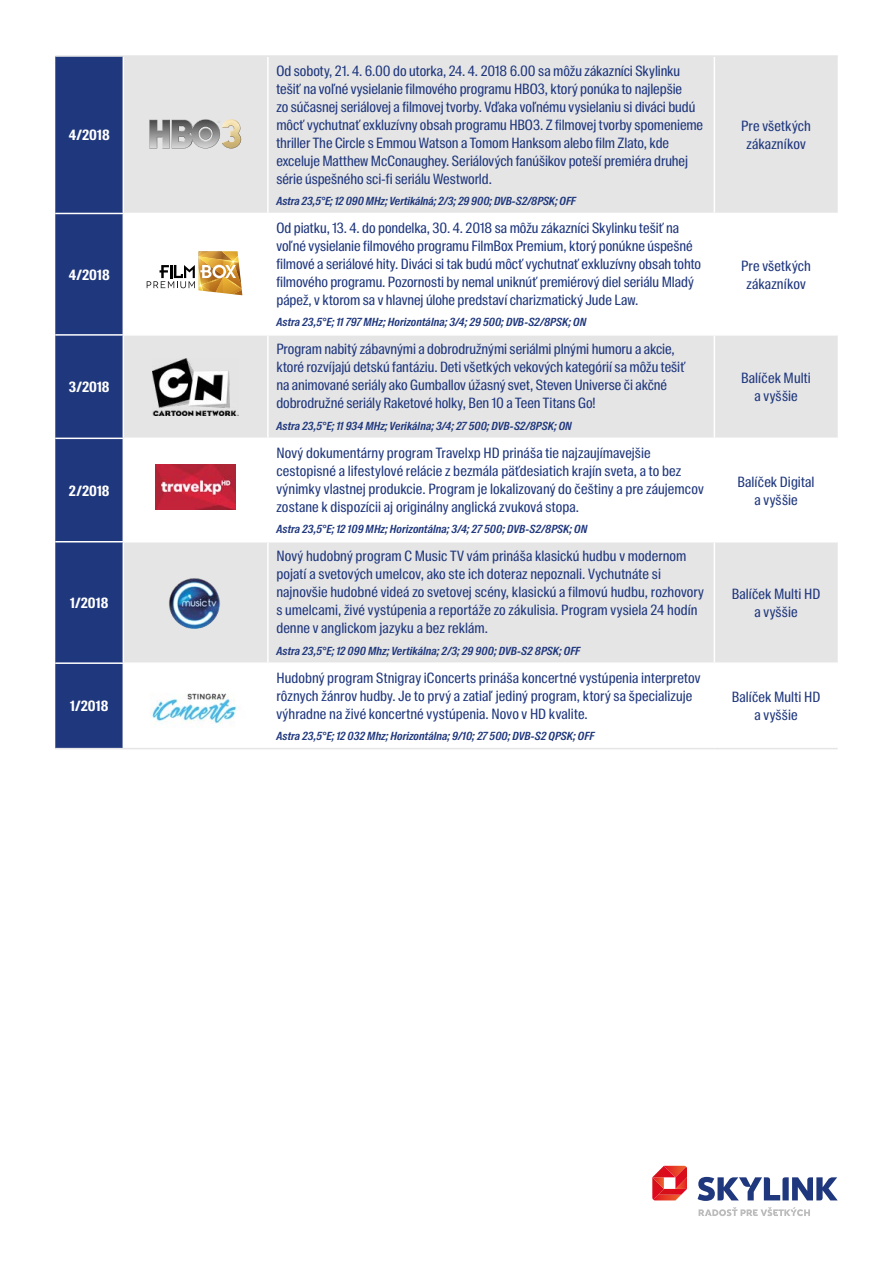
<style>
.page{position:relative;width:893px;height:1263px;background:#fff}
.page>*{position:absolute;margin:0;border:0;box-sizing:border-box;transform-origin:0 0}
.t1{font:14.25px/18px "Suisse Intl Cond";letter-spacing:.005em;color:#1f377d}
.t2{font:700 14.25px "Suisse Intl Cond";color:#fff}
.t3{font:italic 600 11.25px "Suisse Intl Cond";letter-spacing:.005em;color:#1f377d}
</style>
<div class="page">
<svg style="left:698px;top:1177px;width:140px;height:24px"></svg>
<svg style="left:652px;top:1166px;width:35px;height:34px"></svg>
<svg style="left:699px;top:1207px;width:111px;height:9px"></svg>
<div style="left:55px;top:57px;width:68px;height:691px;background:#1f377d"></div>
<div style="left:124px;top:57px;width:714px;height:156px;background:#e5e5e5"></div>
<svg style="left:124px;top:281px;width:714px;height:381px;fill:#e5e5e5"></svg>
<hr style="left:267px;top:57px;width:2px;height:156px;background:#fff">
<hr style="left:714px;top:57px;width:1px;height:156px;background:#fff">
<hr style="left:267px;top:214px;width:2px;height:120px;background:#fff">
<hr style="left:714px;top:214px;width:1px;height:120px;background:#fff">
<hr style="left:267px;top:336px;width:2px;height:102px;background:#fff">
<hr style="left:714px;top:336px;width:1px;height:102px;background:#fff">
<hr style="left:267px;top:439px;width:2px;height:102px;background:#fff">
<hr style="left:714px;top:439px;width:1px;height:102px;background:#fff">
<hr style="left:267px;top:542px;width:2px;height:120px;background:#fff">
<hr style="left:714px;top:542px;width:1px;height:120px;background:#fff">
<hr style="left:55px;top:541px;width:68px;height:1px;background:#fff">
<hr style="left:123px;top:541px;width:145px;height:1px;background:#fff">
<hr style="left:268px;top:541px;width:446px;height:1px;background:#fff">
<hr style="left:714px;top:541px;width:124px;height:1px;background:#fff">
<hr style="left:55px;top:662px;width:68px;height:2px;background:#fff">
<hr style="left:55px;top:748px;width:68px;height:1px;background:#e5e5e5">
<hr style="left:123px;top:748px;width:145px;height:1px;background:#e5e5e5">
<hr style="left:268px;top:748px;width:446px;height:1px;background:#e5e5e5">
<hr style="left:714px;top:748px;width:124px;height:1px;background:#e5e5e5">
<hr style="left:55px;top:55px;width:68px;height:2px;background:#e5e5e5">
<hr style="left:123px;top:55px;width:145px;height:2px;background:#e5e5e5">
<hr style="left:268px;top:55px;width:446px;height:2px;background:#e5e5e5">
<hr style="left:714px;top:55px;width:124px;height:2px;background:#e5e5e5">
<hr style="left:55px;top:213px;width:68px;height:1px;background:#fff">
<hr style="left:55px;top:334px;width:68px;height:2px;background:#fff">
<hr style="left:123px;top:334px;width:145px;height:2px;background:#fff">
<hr style="left:268px;top:334px;width:446px;height:2px;background:#fff">
<hr style="left:714px;top:334px;width:124px;height:2px;background:#fff">
<hr style="left:55px;top:438px;width:68px;height:1px;background:#fff">
<hr style="left:123px;top:438px;width:145px;height:1px;background:#fff">
<hr style="left:268px;top:438px;width:446px;height:1px;background:#fff">
<hr style="left:714px;top:438px;width:124px;height:1px;background:#fff">
<img style="left:150px;top:693px;width:87px;height:32px">
<img style="left:169px;top:577px;width:51px;height:52px;border-radius:26px">
<img style="left:155px;top:464px;width:81px;height:46px">
<img style="left:152px;top:358px;width:87px;height:57px">
<svg style="left:147px;top:251px;width:95px;height:44px"></svg>
<svg style="left:149px;top:119px;width:92px;height:30px;background:#b0aea8"></svg>
<p class="t2" style="left:69px;top:127px;width:42px">4/2018</p>
<p class="t2" style="left:69px;top:266px;width:42px">4/2018</p>
<p class="t2" style="left:69px;top:379px;width:42px">3/2018</p>
<p class="t2" style="left:69px;top:482px;width:42px">2/2018</p>
<p class="t2" style="left:70px;top:595px;width:40px">1/2018</p>
<p class="t2" style="left:70px;top:698px;width:40px">1/2018</p>
<p class="t1" style="left:276px;top:62px;width:428px">Od soboty, 21. 4. 6.00 do utorka, 24. 4. 2018 6.00 sa môžu zákazníci Skylinku tešiť na voľné vysielanie filmového programu HBO3, ktorý ponúka to najlepšie<br>zo súčasnej seriálovej a filmovej tvorby. Vďaka voľnému vysielaniu si diváci budú môcť vychutnať exkluzívny obsah programu HBO3. Z filmovej tvorby spomenieme thriller The Circle s Emmou Watson a Tomom Hanksom alebo film Zlato, kde exceluje Matthew McConaughey. Seriálových fanúšikov poteší premiéra druhej série úspešného sci-fi seriálu Westworld.</p>
<p class="t3" style="left:276px;top:194px;width:301px">Astra 23,5°E; 12 090 MHz; Vertikálná; 2/3; 29 900; DVB-S2/8PSK; OFF</p>
<p class="t1" style="left:276px;top:219px;width:426px">Od piatku, 13. 4. do pondelka, 30. 4. 2018 sa môžu zákazníci Skylinku tešiť na voľné vysielanie filmového programu FilmBox Premium, ktorý ponúkne úspešné filmové a seriálové hity. Diváci si tak budú môcť vychutnať exkluzívny obsah tohto filmového programu. Pozornosti by nemal uniknúť premiérový diel seriálu Mladý pápež, v ktorom sa v hlavnej úlohe predstaví charizmatický Jude Law.</p>
<p class="t3" style="left:276px;top:316px;width:311px">Astra 23,5°E; 11 797 MHz; Horizontálna; 3/4; 29 500; DVB-S2/8PSK; ON</p>
<p class="t1" style="left:276px;top:340px;width:411px">Program nabitý zábavnými a dobrodružnými seriálmi plnými humoru a akcie, ktoré rozvíjajú detskú fantáziu. Deti všetkých vekových kategórií sa môžu tešiť na animované seriály ako Gumballov úžasný svet, Steven Universe či akčné dobrodružné seriály Raketové holky, Ben 10 a Teen Titans Go!</p>
<p class="t3" style="left:276px;top:419px;width:297px">Astra 23,5°E; 11 934 MHz; Verikálna; 3/4; 27 500; DVB-S2/8PSK; ON</p>
<p class="t1" style="left:276px;top:444px;width:429px">Nový dokumentárny program Travelxp HD prináša tie najzaujímavejšie cestopisné a lifestylové relácie z bezmála päťdesiatich krajín sveta, a to bez výnimky vlastnej produkcie. Program je lokalizovaný do češtiny a pre záujemcov zostane k dispozícii aj originálny anglická zvuková stopa.</p>
<p class="t3" style="left:276px;top:523px;width:312px">Astra 23,5°E; 12 109 MHz; Horizontálna; 3/4; 27 500; DVB-S2/8PSK; ON</p>
<p class="t1" style="left:276px;top:547px;width:429px">Nový hudobný program C Music TV vám prináša klasickú hudbu v modernom pojatí a svetových umelcov, ako ste ich doteraz nepoznali. Vychutnáte si najnovšie hudobné videá zo svetovej scény, klasickú a filmovú hudbu, rozhovory s umelcami, živé vystúpenia a reportáže zo zákulisia. Program vysiela 24 hodín denne v anglickom jazyku a bez reklám.</p>
<p class="t3" style="left:276px;top:644px;width:305px">Astra 23,5°E; 12 090 Mhz; Vertikálna; 2/3; 29 900; DVB-S2 8PSK; OFF</p>
<p class="t1" style="left:276px;top:669px;width:426px">Hudobný program Stnigray iConcerts prináša koncertné vystúpenia interpretov rôznych žánrov hudby. Je to prvý a zatiaľ jediný program, ktorý sa špecializuje výhradne na živé koncertné vystúpenia. Novo v HD kvalite.</p>
<p class="t3" style="left:276px;top:729px;width:319px">Astra 23,5°E; 12 032 Mhz; Horizontálna; 9/10; 27 500; DVB-S2 QPSK; OFF</p>
<p class="t1" style="left:741px;top:117px;width:71px;text-align:center">Pre všetkých zákazníkov</p>
<p class="t1" style="left:741px;top:257px;width:71px;text-align:center">Pre všetkých zákazníkov</p>
<p class="t1" style="left:741px;top:369px;width:71px;text-align:center">Balíček Multi a vyššie</p>
<p class="t1" style="left:737px;top:473px;width:79px;text-align:center">Balíček Digital a vyššie</p>
<p class="t1" style="left:732px;top:585px;width:90px;text-align:center">Balíček Multi HD a vyššie</p>
<p class="t1" style="left:732px;top:688px;width:90px;text-align:center">Balíček Multi HD a vyššie</p>
</div>
